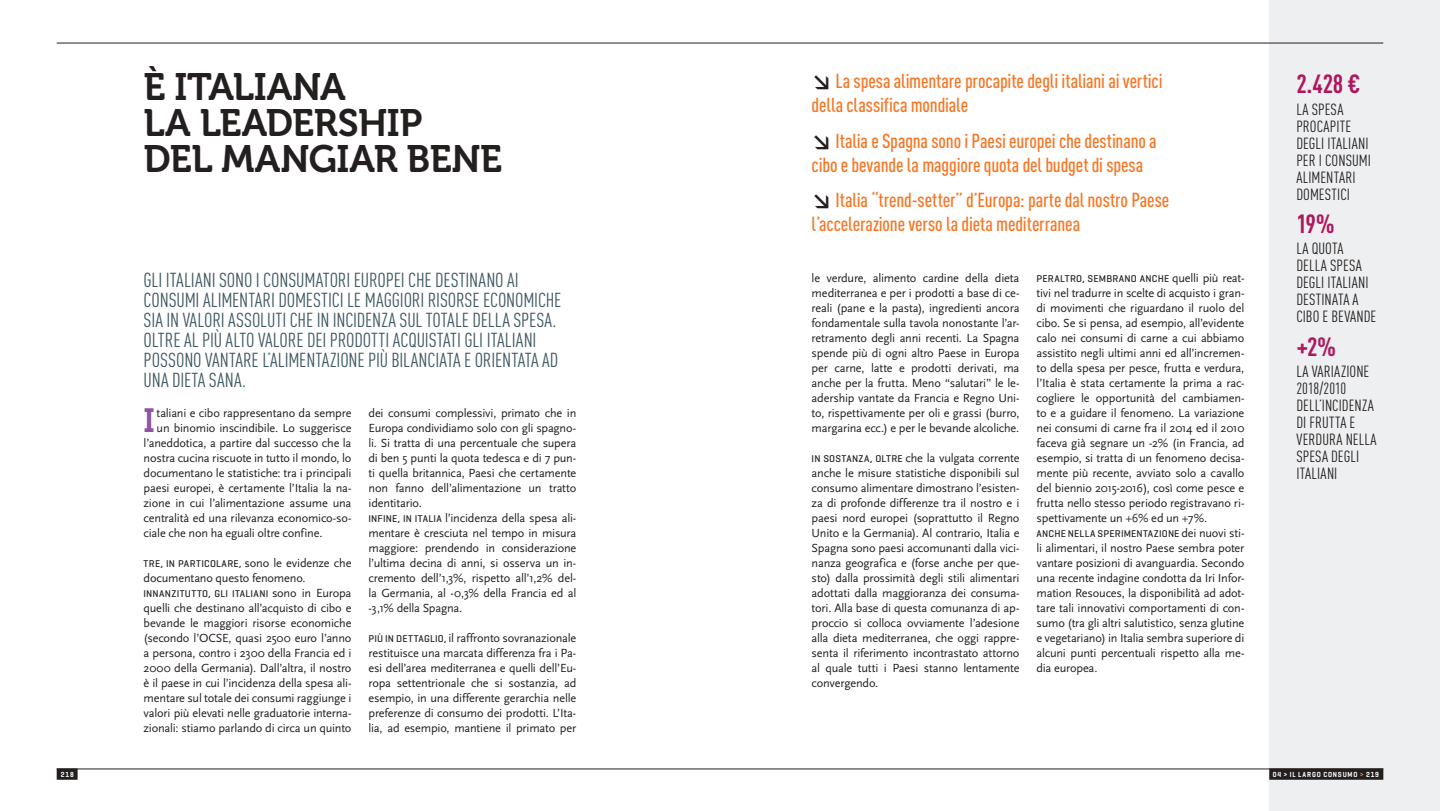
<style>
.page{position:relative;width:1440px;height:811px;background:#fff}
.page>*{position:absolute;margin:0;border:0;box-sizing:border-box;transform-origin:0 0}
.t1{font:38px/36px "Museo 700";letter-spacing:-.01em;color:#241f1f}
.t2{font:33.4px "Museo 700";color:#8e54a3}
.t3{font:700 26px "DIN Cond";color:#ad175e}
.t4{font:20px/20px "DIN Cond";letter-spacing:-.01em;color:#3f5963}
.t5{font:500 20px/24px "DIN Cond";letter-spacing:-.005em;color:#f77523}
.t6{font:16px/17px "DIN Cond";letter-spacing:.005em;color:#241f1f}
.t7{font:12.3px/15px "Scala Sans";letter-spacing:-.015em;color:#241f1f;text-align:justify}
.t8{font:500 10px "Geogrotesque";letter-spacing:.025em;color:#241f1f}
.t9{font:600 7.5px "Geogrotesque";letter-spacing:.125em;color:#fff;scale:.9 1}
.s1{font-family:"Geogrotesque";font-weight:500;font-size:10px}
.s2{font-family:"Scala Sans";font-weight:400;font-size:12.3px}
.s3{font-family:"DIN Pro";font-weight:700;color:#241f1f}
.s4{color:#f88226}
</style>
<div class="page">
<div style="left:1270px;top:0;width:170px;height:811px;background:#edeff0"></div>
<div style="left:1269px;top:768px;width:114px;height:11px;background:#241f1f"></div>
<div style="left:57px;top:768px;width:21px;height:11px;background:#241f1f"></div>
<hr style="left:57px;top:43px;width:663px;height:1px;background:#241f1f">
<hr style="left:720px;top:43px;width:663px;height:1px;background:#241f1f">
<hr style="left:57px;top:768px;width:663px;height:1px;background:#241f1f">
<hr style="left:720px;top:768px;width:663px;height:1px;background:#241f1f">
<h1 class="t1" style="left:144px;top:70px;width:360px">È ITALIANA<br>LA LEADERSHIP<br>DEL MANGIAR BENE</h1>
<p class="t4" style="left:144px;top:269px;width:419px">GLI ITALIANI SONO I CONSUMATORI EUROPEI CHE DESTINANO AI CONSUMI ALIMENTARI DOMESTICI LE MAGGIORI RISORSE ECONOMICHE SIA IN VALORI ASSOLUTI CHE IN INCIDENZA SUL TOTALE DELLA SPESA.<br>OLTRE AL PIÙ ALTO VALORE DEI PRODOTTI ACQUISTATI GLI ITALIANI POSSONO VANTARE L’ALIMENTAZIONE PIÙ BILANCIATA E ORIENTATA AD UNA DIETA SANA.</p>
<h2 class="t2" style="left:144px;top:402px;width:13px">I</h2>
<p class="t7" style="left:157px;top:405px;width:196px">taliani e cibo rappresentano da sempre</p>
<p class="t7" style="left:369px;top:405px;width:209px;text-align:left">dei consumi complessivi, primato che in Europa condividiamo solo con gli spagno&shy;li. Si tratta di una percentuale che supera di ben 5 punti la quota tedesca e di 7 pun&shy;ti quella britannica, Paesi che certamente non fanno dell’alimentazione un tratto identitario.<br><span class="s1">INFINE, IN ITALIA</span> l’incidenza della spesa ali&shy;mentare è cresciuta nel tempo in misura maggiore: prendendo in considerazione l’ultima decina di anni, si osserva un in&shy;cremento dell’1,3%, rispetto all’1,2% del&shy;la Germania, al -0,3% della Francia ed al -3,1% della Spagna.</p>
<p class="t7" style="left:369px;top:630px;width:209px"><span class="s1">PIÙ IN DETTAGLIO,</span> il raffronto sovranazionale restituisce una marcata differenza fra i Pa&shy;esi dell’area mediterranea e quelli dell’Eu&shy;ropa settentrionale che si sostanzia, ad esempio, in una differente gerarchia nelle preferenze di consumo dei prodotti. L’Ita&shy;lia, ad esempio, mantiene il primato per</p>
<p class="t7" style="left:157px;top:420px;width:196px">un binomio inscindibile. Lo suggerisce</p>
<p class="t7" style="left:144px;top:435px;width:209px">l’aneddotica, a partire dal successo che la</p>
<p class="t7" style="left:144px;top:450px;width:209px">nostra cucina riscuote in tutto il mondo, lo</p>
<p class="t7" style="left:144px;top:465px;width:209px">documentano le statistiche: tra i principali</p>
<p class="t7" style="left:144px;top:480px;width:209px">paesi europei, è certamente l’Italia la na-</p>
<p class="t7" style="left:144px;top:495px;width:209px">zione in cui l’alimentazione assume una</p>
<p class="t7" style="left:144px;top:510px;width:209px">centralità ed una rilevanza economico-so-</p>
<p class="t7" style="left:144px;top:525px;width:180px">ciale che non ha eguali oltre confine.</p>
<p class="t8" style="left:144px;top:557px;width:209px">TRE, IN PARTICOLARE, <span class="s2">sono le evidenze che</span></p>
<p class="t7" style="left:144px;top:570px;width:164px">documentano questo fenomeno.</p>
<p class="t8" style="left:144px;top:587px;width:209px">INNANZITUTTO, GLI ITALIANI <span class="s2">sono in Europa</span></p>
<p class="t7" style="left:144px;top:600px;width:209px">quelli che destinano all’acquisto di cibo e bevande le maggiori risorse economiche (secondo l’OCSE, quasi 2500 euro l’anno a persona, contro i 2300 della Francia ed i 2000 della Germania). Dall’altra, il nostro è il paese in cui l’incidenza della spesa ali&shy;mentare sul totale dei consumi raggiunge i valori più elevati nelle graduatorie interna&shy;zionali: stiamo parlando di circa un quinto</p>
<h3 class="t5" style="left:812px;top:69px;width:352px"><span class="s3">↘</span> La spesa alimentare procapite degli italiani ai vertici della classifica mondiale</h3>
<h3 class="t5" style="left:812px;top:128px;width:347px"><span class="s3">↘</span> Italia e Spagna sono i Paesi europei che destinano a cibo e bevande la maggiore quota del budget di spesa</h3>
<h3 class="t5" style="left:812px;top:187px;width:359px"><span class="s3">↘</span> Italia “trend-setter” d’Europa: parte dal nostro Paese l’accelerazione verso la dieta mediterranea</h3>
<p class="t7" style="left:812px;top:270px;width:209px">le verdure, alimento cardine della dieta mediterranea e per i prodotti a base di ce&shy;reali (pane e la pasta), ingredienti ancora fondamentale sulla tavola nonostante l’ar&shy;retramento degli anni recenti. La Spagna spende più di ogni altro Paese in Europa per carne, latte e prodotti derivati, ma anche per la frutta. Meno “salutari” le le&shy;adership vantate da Francia e Regno Uni&shy;to, rispettivamente per oli e grassi (burro, margarina ecc.) e per le bevande alcoliche.</p>
<p class="t7" style="left:812px;top:450px;width:209px"><span class="s1">IN SOSTANZA, OLTRE</span> che la vulgata corrente anche le misure statistiche disponibili sul consumo alimentare dimostrano l’esisten&shy;za di profonde differenze tra il nostro e i paesi nord europei (soprattutto il Regno Unito e la Germania). Al contrario, Italia e Spagna sono paesi accomunanti dalla vici&shy;nanza geografica e (forse anche per que&shy;sto) dalla prossimità degli stili alimentari adottati dalla maggioranza dei consuma&shy;tori. Alla base di questa comunanza di ap&shy;proccio si colloca ovviamente l’adesione alla dieta mediterranea, che oggi rappre&shy;senta il riferimento incontrastato attorno al quale tutti i Paesi stanno lentamente convergendo.</p>
<p class="t8" style="left:1037px;top:272px;width:209px">PERALTRO, SEMBRANO ANCHE <span class="s2">quelli più reat-</span></p>
<p class="t7" style="left:1037px;top:285px;width:209px">tivi nel tradurre in scelte di acquisto i gran&shy;di movimenti che riguardano il ruolo del cibo. Se si pensa, ad esempio, all’evidente calo nei consumi di carne a cui abbiamo assistito negli ultimi anni ed all’incremen&shy;to della spesa per pesce, frutta e verdura, l’Italia è stata certamente la prima a rac&shy;cogliere le opportunità del cambiamen&shy;to e a guidare il fenomeno. La variazione nei consumi di carne fra il 2014 ed il 2010 faceva già segnare un -2% (in Francia, ad esempio, si tratta di un fenomeno decisa&shy;mente più recente, avviato solo a cavallo del biennio 2015-2016), così come pesce e frutta nello stesso periodo registravano ri&shy;spettivamente un +6% ed un +7%.</p>
<p class="t8" style="left:1037px;top:527px;width:209px">ANCHE NELLA SPERIMENTAZIONE <span class="s2">dei nuovi sti-</span></p>
<p class="t7" style="left:1037px;top:540px;width:209px">li alimentari, il nostro Paese sembra poter vantare posizioni di avanguardia. Secondo una recente indagine condotta da Iri Infor&shy;mation Resouces, la disponibilità ad adot&shy;tare tali innovativi comportamenti di con&shy;sumo (tra gli altri salutistico, senza glutine e vegetariano) in Italia sembra superiore di alcuni punti percentuali rispetto alla me&shy;dia europea.</p>
<h3 class="t3" style="left:1296px;top:68px;width:66px">2.428 €</h3>
<h3 class="t6" style="left:1296px;top:100px;width:76px">LA SPESA<br>PROCAPITE<br>DEGLI ITALIANI<br>PER I CONSUMI<br>ALIMENTARI<br>DOMESTICI</h3>
<h3 class="t3" style="left:1296px;top:208px;width:40px">19%</h3>
<h3 class="t6" style="left:1296px;top:240px;width:82px">LA QUOTA<br>DELLA SPESA<br>DEGLI ITALIANI<br>DESTINATA A<br>CIBO E BEVANDE</h3>
<h3 class="t3" style="left:1296px;top:331px;width:41px">+2%</h3>
<h3 class="t6" style="left:1296px;top:363px;width:82px">LA VARIAZIONE<br>2018/2010<br>DELL’INCIDENZA<br>DI FRUTTA E<br>VERDURA NELLA<br>SPESA DEGLI<br>ITALIANI</h3>
<p class="t9" style="left:61px;top:769px;width:16px">218</p>
<p class="t9" style="left:1273px;top:769px;width:39px">04 &gt; IL LARGO</p>
<p class="t9" style="left:1323px;top:769px;width:7px">CONSUMO</p>
<p class="t9" style="left:1360px;top:769px;width:23px"><span class="s4">&gt;</span> 219</p>
</div>
